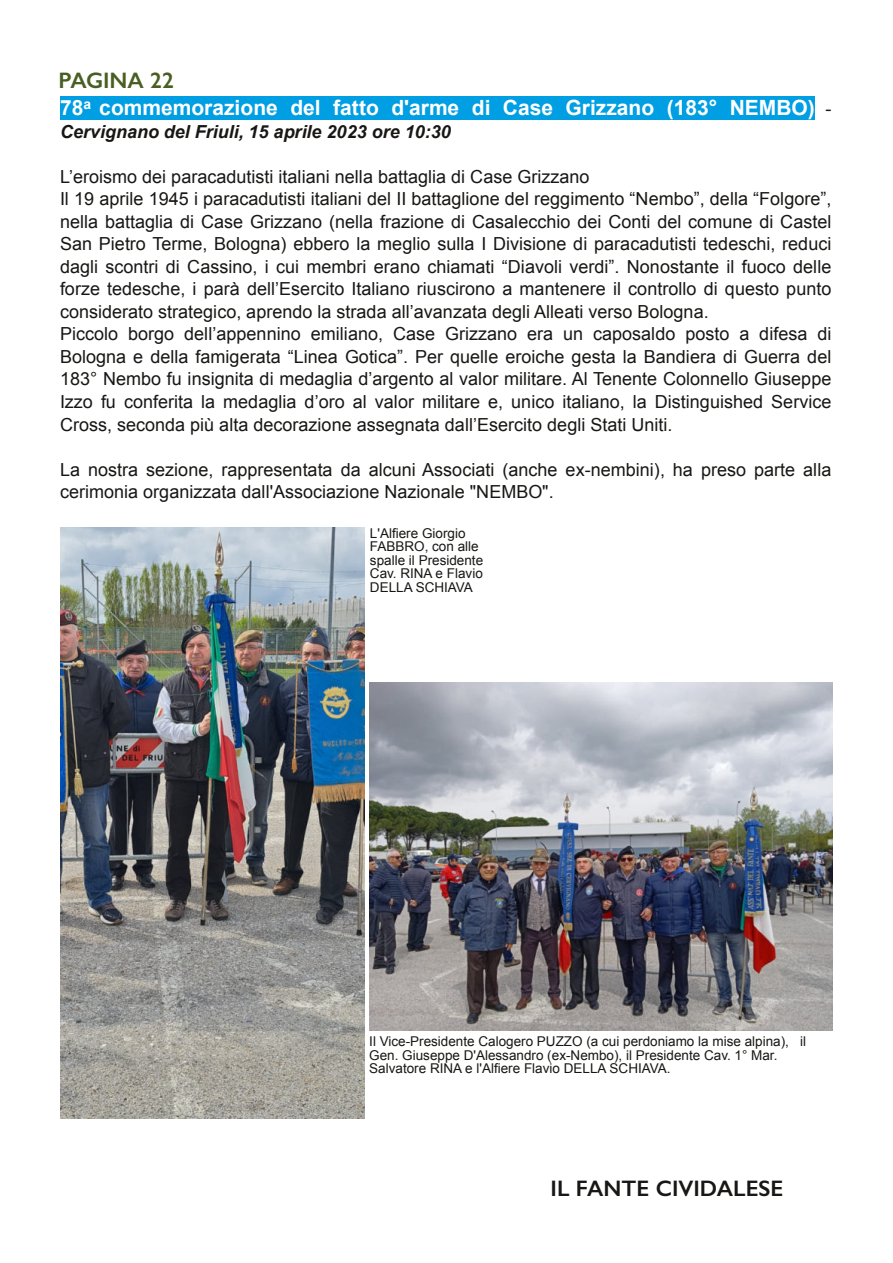
<style>
.page{position:relative;width:893px;height:1263px;background:#fff}
.page>*{position:absolute;margin:0;border:0;box-sizing:border-box;transform-origin:0 0}
.t1{font:600 22.5px "Gill Sans";color:#181715}
.t2{font:600 22.5px "Gill Sans";color:#495f22}
.t3{font:700 21px "Arial";color:#fff}
.t4{font:18px/22.5px "Arial";color:#181715}
.t5{font:italic 700 18px "Arial";color:#181715}
.t6{font:13.5px/13.5px "Arial";color:#181715}
.s1{font-weight:400;font-size:18px;color:#181715}
</style>
<div class="page">
<div style="left:60px;top:96px;width:755px;height:24px;background:#009ee3"></div>
<img style="left:60px;top:528px;width:304px;height:591px">
<img style="left:370px;top:683px;width:463px;height:347px">
<p class="t2" style="left:58px;top:67px;width:117px">PAGINA 22</p>
<p class="t3" style="left:60px;top:94px;width:773px">78<sup>a</sup> commemorazione del fatto d'arme di Case Grizzano (183° NEMBO) <span class="s1">-</span></p>
<p class="t5" style="left:60px;top:120px;width:392px">Cervignano del Friuli, 15 aprile 2023 ore 10:30</p>
<p class="t4" style="left:60px;top:166px;width:773px">L’eroismo dei paracadutisti italiani nella battaglia di Case Grizzano<br>Il 19 aprile 1945 i paracadutisti italiani del II battaglione del reggimento “Nembo”, della “Folgore”, nella battaglia di Case Grizzano (nella frazione di Casalecchio dei Conti del comune di Castel San Pietro Terme, Bologna) ebbero la meglio sulla I Divisione di paracadutisti tedeschi, reduci dagli scontri di Cassino, i cui membri erano chiamati “Diavoli verdi”. Nonostante il fuoco delle forze tedesche, i parà dell’Esercito Italiano riuscirono a mantenere il controllo di questo punto considerato strategico, aprendo la strada all’avanzata degli Alleati verso Bologna.<br>Piccolo borgo dell’appennino emiliano, Case Grizzano era un caposaldo posto a difesa di Bologna e della famigerata “Linea Gotica”. Per quelle eroiche gesta la Bandiera di Guerra del 183° Nembo fu insignita di medaglia d’argento al valor militare. Al Tenente Colonnello Giuseppe Izzo fu conferita la medaglia d’oro al valor militare e, unico italiano, la Distinguished Service Cross, seconda più alta decorazione assegnata dall’Esercito degli Stati Uniti.</p>
<p class="t4" style="left:60px;top:458px;width:773px">La nostra sezione, rappresentata da alcuni Associati (anche ex-nembini), ha preso parte alla cerimonia organizzata dall'Associazione Nazionale "NEMBO".</p>
<p class="t6" style="left:370px;top:526px;width:115px">L'Alfiere Giorgio<br>FABBRO, con alle spalle il Presidente<br>Cav. RINA e Flavio<br>DELLA SCHIAVA</p>
<p class="t6" style="left:369px;top:1035px;width:438px">Il Vice-Presidente Calogero PUZZO (a cui perdoniamo la mise alpina), il<br>Gen. Giuseppe D'Alessandro (ex-Nembo), il Presidente Cav. 1° Mar.<br>Salvatore RINA e l'Alfiere Flavio DELLA SCHIAVA.</p>
<p class="t1" style="left:550px;top:1175px;width:234px">IL FANTE CIVIDALESE</p>
</div>
